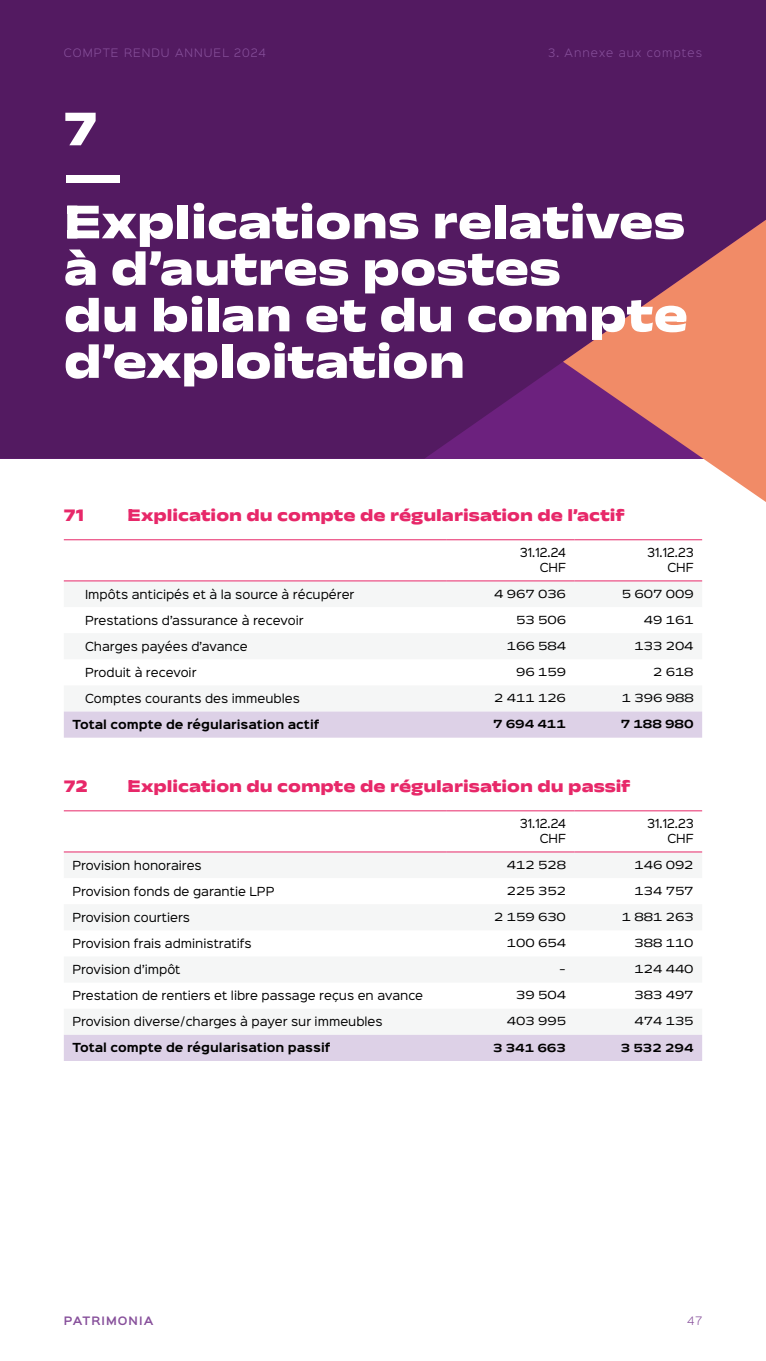
<style>
.page{position:relative;width:766px;height:1361px;background:#fff}
.page>*{position:absolute;margin:0;border:0;box-sizing:border-box;transform-origin:0 0}
.Chapitre_2{font:800 51px/46.5px "Anek Devanagari Expanded";color:#fff}
.chapitre_3_3{font:800 18px "Anek Devanagari Expanded";color:#e72869}
.Chiffre_tableau_-_MONO{font:12.75px "Anek Devanagari Expanded";color:#000}
.Chiffre_tableau_-_MONO-2{font:600 12.75px "Anek Devanagari Expanded";color:#000}
.texte_tableau{font:11.25px "Sinkin Sans 400";color:#000}
.t1{font:700 11.25px "Sinkin Sans 700";color:#000}
.t2{font:300 10.5px "Sinkin Sans 300";letter-spacing:.1em;color:#87509b}
.t3{font:600 10.5px "Sinkin Sans 600";letter-spacing:.1em;color:#87509b}
</style>
<div class="page">
<div style="left:0;top:0;width:765px;height:459px;background:#531a61"></div>
<svg style="left:563px;top:220px;width:202px;height:282px;background:#ba707c"></svg>
<svg style="left:64px;top:581px;width:638px;height:1px"></svg>
<div style="left:64px;top:711px;width:638px;height:26px;background:#ddd1e7"></div>
<hr style="left:64px;top:539px;width:382px;height:1px;background:#e72869">
<hr style="left:446px;top:539px;width:128px;height:1px;background:#e72869">
<hr style="left:574px;top:539px;width:128px;height:1px;background:#e72869">
<hr style="left:64px;top:580px;width:382px;height:1px;background:#e72869">
<hr style="left:446px;top:580px;width:128px;height:1px;background:#e72869">
<hr style="left:574px;top:580px;width:128px;height:1px;background:#e72869">
<svg style="left:64px;top:852px;width:638px;height:183px;fill:#f5f6f6"></svg>
<div style="left:64px;top:1035px;width:638px;height:26px;background:#ddd1e7"></div>
<hr style="left:64px;top:810px;width:382px;height:1px;background:#e72869">
<hr style="left:446px;top:810px;width:128px;height:1px;background:#e72869">
<hr style="left:574px;top:810px;width:128px;height:1px;background:#e72869">
<hr style="left:64px;top:851px;width:382px;height:1px;background:#e72869">
<hr style="left:446px;top:851px;width:128px;height:1px;background:#e72869">
<hr style="left:574px;top:851px;width:128px;height:1px;background:#e72869">
<p class="t2" style="left:64px;top:45px;width:203px">COMPTE RENDU ANNUEL 2024</p>
<p class="t2" style="left:548px;top:45px;width:155px">3. Annexe aux comptes</p>
<p class="Chapitre_2" style="left:64px;top:104px;width:35px">7</p>
<p class="Chapitre_2" style="left:64px;top:151px;width:60px">—</p>
<p class="Chapitre_2" style="left:64px;top:197px;width:625px">Explications relatives à d’autres postes<br>du bilan et du compte d’exploitation</p>
<p class="chapitre_3_3" style="left:64px;top:504px;width:22px">71</p>
<p class="chapitre_3_3" style="left:128px;top:504px;width:498px">Explication du compte de régularisation de l’actif</p>
<p class="texte_tableau" style="left:519px;top:543px;width:48px">31.12.24</p>
<p class="texte_tableau" style="left:539px;top:558px;width:28px">CHF</p>
<p class="texte_tableau" style="left:647px;top:543px;width:48px">31.12.23</p>
<p class="texte_tableau" style="left:667px;top:558px;width:28px">CHF</p>
<p class="texte_tableau" style="left:85px;top:584px;width:271px">Impôts anticipés et à la source à récupérer</p>
<p class="Chiffre_tableau_-_MONO" style="left:494px;top:586px;width:73px">4 967 036</p>
<p class="Chiffre_tableau_-_MONO" style="left:621px;top:586px;width:73px">5 607 009</p>
<p class="texte_tableau" style="left:85px;top:610px;width:220px">Prestations d’assurance à recevoir</p>
<p class="Chiffre_tableau_-_MONO" style="left:516px;top:612px;width:51px">53 506</p>
<p class="Chiffre_tableau_-_MONO" style="left:643px;top:612px;width:51px">49 161</p>
<p class="texte_tableau" style="left:85px;top:637px;width:164px">Charges payées d’avance</p>
<p class="Chiffre_tableau_-_MONO" style="left:506px;top:638px;width:61px">166 584</p>
<p class="Chiffre_tableau_-_MONO" style="left:634px;top:638px;width:61px">133 204</p>
<p class="texte_tableau" style="left:85px;top:663px;width:113px">Produit à recevoir</p>
<p class="Chiffre_tableau_-_MONO" style="left:516px;top:664px;width:51px">96 159</p>
<p class="Chiffre_tableau_-_MONO" style="left:653px;top:664px;width:42px">2 618</p>
<p class="texte_tableau" style="left:85px;top:689px;width:216px">Comptes courants des immeubles</p>
<p class="Chiffre_tableau_-_MONO" style="left:494px;top:690px;width:73px">2 411 126</p>
<p class="Chiffre_tableau_-_MONO" style="left:621px;top:690px;width:73px">1 396 988</p>
<p class="t1" style="left:72px;top:719px;width:248px">Total compte de régularisation actif</p>
<p class="Chiffre_tableau_-_MONO-2" style="left:493px;top:716px;width:74px">7 694 411</p>
<p class="Chiffre_tableau_-_MONO-2" style="left:620px;top:716px;width:74px">7 188 980</p>
<p class="chapitre_3_3" style="left:64px;top:775px;width:25px">72</p>
<p class="chapitre_3_3" style="left:128px;top:775px;width:504px">Explication du compte de régularisation du passif</p>
<p class="texte_tableau" style="left:519px;top:814px;width:48px">31.12.24</p>
<p class="texte_tableau" style="left:539px;top:829px;width:28px">CHF</p>
<p class="texte_tableau" style="left:647px;top:814px;width:48px">31.12.23</p>
<p class="texte_tableau" style="left:667px;top:829px;width:28px">CHF</p>
<p class="texte_tableau" style="left:72px;top:855px;width:131px">Provision honoraires</p>
<p class="Chiffre_tableau_-_MONO" style="left:506px;top:857px;width:61px">412 528</p>
<p class="Chiffre_tableau_-_MONO" style="left:634px;top:857px;width:61px">146 092</p>
<p class="texte_tableau" style="left:72px;top:881px;width:203px">Provision fonds de garantie LPP</p>
<p class="Chiffre_tableau_-_MONO" style="left:506px;top:883px;width:61px">225 352</p>
<p class="Chiffre_tableau_-_MONO" style="left:634px;top:883px;width:61px">134 757</p>
<p class="texte_tableau" style="left:72px;top:908px;width:119px">Provision courtiers</p>
<p class="Chiffre_tableau_-_MONO" style="left:494px;top:909px;width:73px">2 159 630</p>
<p class="Chiffre_tableau_-_MONO" style="left:621px;top:909px;width:73px">1 881 263</p>
<p class="texte_tableau" style="left:72px;top:934px;width:181px">Provision frais administratifs</p>
<p class="Chiffre_tableau_-_MONO" style="left:506px;top:935px;width:61px">100 654</p>
<p class="Chiffre_tableau_-_MONO" style="left:634px;top:935px;width:61px">388 110</p>
<p class="texte_tableau" style="left:72px;top:960px;width:110px">Provision d’impôt</p>
<p class="Chiffre_tableau_-_MONO" style="left:559px;top:961px;width:8px">-</p>
<p class="Chiffre_tableau_-_MONO" style="left:634px;top:961px;width:61px">124 440</p>
<p class="texte_tableau" style="left:72px;top:986px;width:352px">Prestation de rentiers et libre passage reçus en avance</p>
<p class="Chiffre_tableau_-_MONO" style="left:516px;top:987px;width:51px">39 504</p>
<p class="Chiffre_tableau_-_MONO" style="left:634px;top:987px;width:61px">383 497</p>
<p class="texte_tableau" style="left:72px;top:1012px;width:312px">Provision diverse/charges à payer sur immeubles</p>
<p class="Chiffre_tableau_-_MONO" style="left:506px;top:1013px;width:61px">403 995</p>
<p class="Chiffre_tableau_-_MONO" style="left:634px;top:1013px;width:61px">474 135</p>
<p class="t1" style="left:72px;top:1042px;width:259px">Total compte de régularisation passif</p>
<p class="Chiffre_tableau_-_MONO-2" style="left:493px;top:1039px;width:74px">3 341 663</p>
<p class="Chiffre_tableau_-_MONO-2" style="left:620px;top:1039px;width:74px">3 532 294</p>
<p class="t3" style="left:64px;top:1311px;width:91px">PATRIMONIA</p>
<p class="t2" style="left:687px;top:1312px;width:17px">47</p>
</div>
